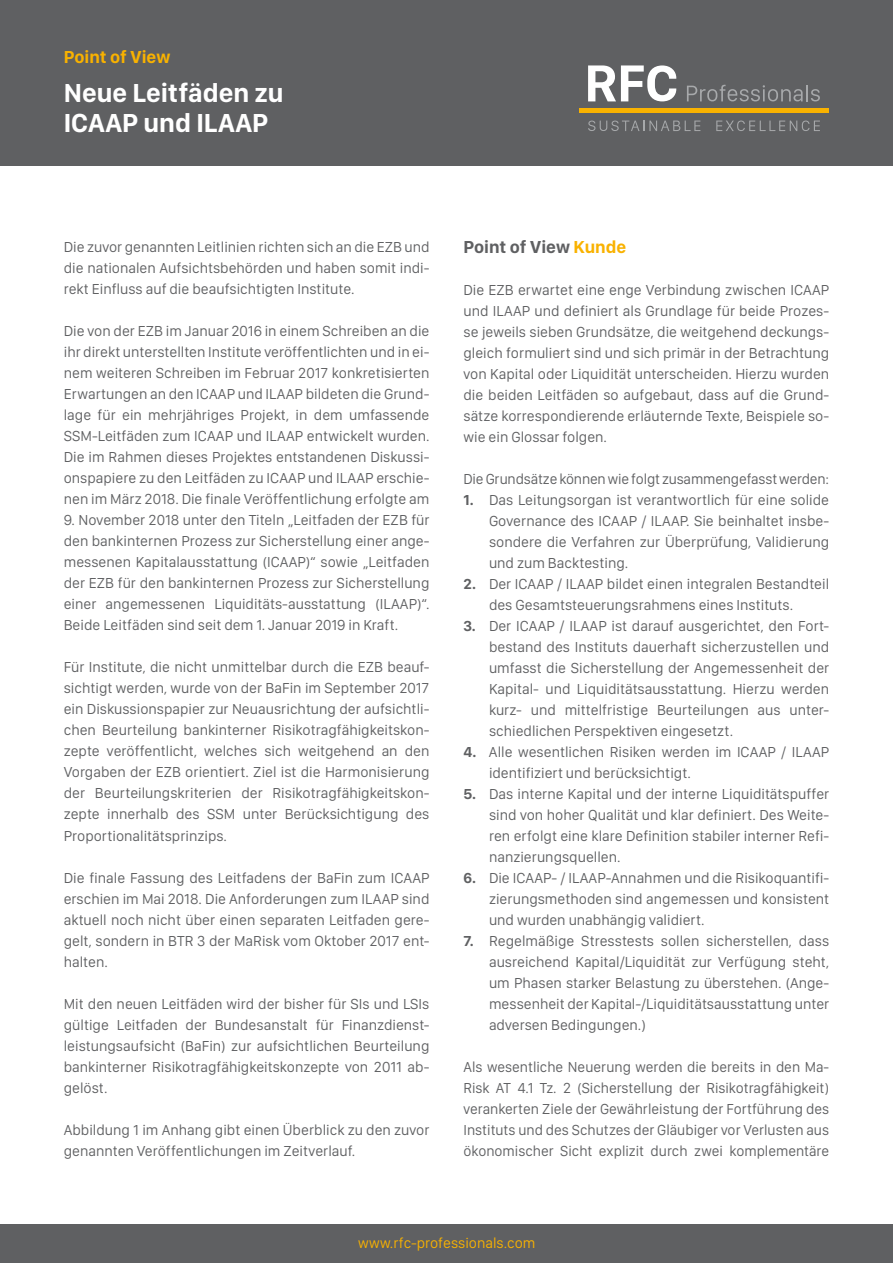
<style>
.page{position:relative;width:893px;height:1263px;background:#fff}
.page>*{position:absolute;margin:0;border:0;box-sizing:border-box;transform-origin:0 0}
.t1{font:700 27px/30px "San Francisco Display";color:#fff}
.t2{font:700 18px "San Francisco Display";color:#5f6062}
.t3{font:700 18px "San Francisco Display";color:#f9b200}
.t4{font:15px/21px "San Francisco Display";color:#5f6062;text-align:justify}
.t5{font:15px "San Francisco Display";color:#f9b200}
.s1{color:#f9b200}
.s2{font-weight:700}
</style>
<div class="page">
<div style="left:0;top:0;width:893px;height:166px;background:#5f6062"></div>
<svg style="left:588px;top:121px;width:112px;height:10px"></svg>
<svg style="left:716px;top:121px;width:104px;height:10px"></svg>
<hr style="left:579px;top:109px;width:250px;height:4px;background:#f9b200">
<svg style="left:588px;top:65px;width:88px;height:36px"></svg>
<svg style="left:687px;top:85px;width:133px;height:16px"></svg>
<div style="left:0;top:1225px;width:893px;height:38px;background:#5f6062"></div>
<p class="t3" style="left:64px;top:46px;width:108px">Point of View</p>
<h1 class="t1" style="left:64px;top:77px;width:221px">Neue Leitfäden zu<br>ICAAP und ILAAP</h1>
<p class="t4" style="left:64px;top:237px;width:367px">Die zuvor genannten Leitlinien richten sich an die EZB und die nationalen Aufsichtsbehörden und haben somit indi&shy;rekt Einfluss auf die beaufsichtigten Institute.</p>
<p class="t4" style="left:64px;top:321px;width:367px">Die von der EZB im Januar 2016 in einem Schreiben an die ihr direkt unterstellten Institute veröffentlichten und in ei&shy;nem weiteren Schreiben im Februar 2017 konkretisierten Erwartungen an den ICAAP und ILAAP bildeten die Grund&shy;lage für ein mehrjähriges Projekt, in dem umfassende SSM-Leitfäden zum ICAAP und ILAAP entwickelt wurden.<br>Die im Rahmen dieses Projektes entstandenen Diskussi&shy;onspapiere zu den Leitfäden zu ICAAP und ILAAP erschie&shy;nen im März 2018. Die finale Veröffentlichung erfolgte am</p>
<p class="t4" style="left:64px;top:510px;width:367px">9. November 2018 unter den Titeln „Leitfaden der EZB für den bankinternen Prozess zur Sicherstellung einer ange&shy;messenen Kapitalausstattung (ICAAP)“ sowie „Leitfaden der EZB für den bankinternen Prozess zur Sicherstellung einer angemessenen Liquiditäts-ausstattung (ILAAP)“.<br>Beide Leitfäden sind seit dem 1. Januar 2019 in Kraft.</p>
<p class="t4" style="left:64px;top:657px;width:367px">Für Institute, die nicht unmittelbar durch die EZB beauf&shy;sichtigt werden, wurde von der BaFin im September 2017 ein Diskussionspapier zur Neuausrichtung der aufsichtli&shy;chen Beurteilung bankinterner Risikotragfähigkeitskon&shy;zepte veröffentlicht, welches sich weitgehend an den Vorgaben der EZB orientiert. Ziel ist die Harmonisierung der Beurteilungskriterien der Risikotragfähigkeitskon&shy;zepte innerhalb des SSM unter Berücksichtigung des Proportionalitätsprinzips.</p>
<p class="t4" style="left:64px;top:867px;width:367px">Die finale Fassung des Leitfadens der BaFin zum ICAAP erschien im Mai 2018. Die Anforderungen zum ILAAP sind aktuell noch nicht über einen separaten Leitfaden gere&shy;gelt, sondern in BTR 3 der MaRisk vom Oktober 2017 ent&shy;halten.</p>
<p class="t4" style="left:64px;top:993px;width:367px">Mit den neuen Leitfäden wird der bisher für SIs und LSIs gültige Leitfaden der Bundesanstalt für Finanzdienst&shy;leistungsaufsicht (BaFin) zur aufsichtlichen Beurteilung bankinterner Risikotragfähigkeitskonzepte von 2011 ab&shy;gelöst.</p>
<p class="t4" style="left:64px;top:1119px;width:367px">Abbildung 1 im Anhang gibt einen Überblick zu den zuvor genannten Veröffentlichungen im Zeitverlauf.</p>
<p class="t2" style="left:463px;top:236px;width:164px">Point of View <span class="s1">Kunde</span></p>
<p class="t4" style="left:463px;top:279px;width:367px">Die EZB erwartet eine enge Verbindung zwischen ICAAP und ILAAP und definiert als Grundlage für beide Prozes&shy;se jeweils sieben Grundsätze, die weitgehend deckungs&shy;gleich formuliert sind und sich primär in der Betrachtung von Kapital oder Liquidität unterscheiden. Hierzu wurden die beiden Leitfäden so aufgebaut, dass auf die Grund&shy;sätze korrespondierende erläuternde Texte, Beispiele so&shy;wie ein Glossar folgen.</p>
<p class="t4" style="left:463px;top:468px;width:367px">DieGrundsätze könnenwie folgt zusammengefasstwerden:</p>
<p class="t4" style="left:489px;top:489px;width:342px;text-indent:-25px"><span class="s2">1.</span> Das Leitungsorgan ist verantwortlich für eine solide Governance des ICAAP / ILAAP. Sie beinhaltet insbe&shy;sondere die Verfahren zur Überprüfung, Validierung und zum Backtesting.</p>
<p class="t4" style="left:489px;top:573px;width:342px;text-indent:-26px"><span class="s2">2.</span> Der ICAAP / ILAAP bildet einen integralen Bestandteil des Gesamtsteuerungsrahmens eines Instituts.</p>
<p class="t4" style="left:489px;top:615px;width:342px;text-indent:-26px"><span class="s2">3.</span> Der ICAAP / ILAAP ist darauf ausgerichtet, den Fort&shy;bestand des Instituts dauerhaft sicherzustellen und umfasst die Sicherstellung der Angemessenheit der Kapital- und Liquiditätsausstattung. Hierzu werden kurz- und mittelfristige Beurteilungen aus unter&shy;schiedlichen Perspektiven eingesetzt.</p>
<p class="t4" style="left:489px;top:741px;width:342px;text-indent:-26px"><span class="s2">4.</span> Alle wesentlichen Risiken werden im ICAAP / ILAAP identifiziert und berücksichtigt.</p>
<p class="t4" style="left:489px;top:783px;width:342px;text-indent:-26px"><span class="s2">5.</span> Das interne Kapital und der interne Liquiditätspuffer sind von hoher Qualität und klar definiert. Des Weite&shy;ren erfolgt eine klare Definition stabiler interner Refi&shy;nanzierungsquellen.</p>
<p class="t4" style="left:489px;top:867px;width:342px;text-indent:-26px"><span class="s2">6.</span> Die ICAAP- / ILAAP-Annahmen und die Risikoquantifi&shy;zierungsmethoden sind angemessen und konsistent und wurden unabhängig validiert.</p>
<p class="t4" style="left:489px;top:930px;width:342px;text-indent:-26px"><span class="s2">7.</span> Regelmäßige Stresstests sollen sicherstellen, dass ausreichend Kapital/Liquidität zur Verfügung steht, um Phasen starker Belastung zu überstehen. (Ange&shy;messenheit der Kapital-/Liquiditätsausstattung unter adversen Bedingungen.)</p>
<p class="t4" style="left:463px;top:1056px;width:367px">Als wesentliche Neuerung werden die bereits in den Ma-Risk AT 4.1 Tz. 2 (Sicherstellung der Risikotragfähigkeit) verankerten Ziele der Gewährleistung der Fortführung des Instituts und des Schutzes der Gläubiger vor Verlusten aus ökonomischer Sicht explizit durch zwei komplementäre</p>
<p class="t5" style="left:358px;top:1233px;width:179px">www.rfc-professionals.com</p>
</div>
